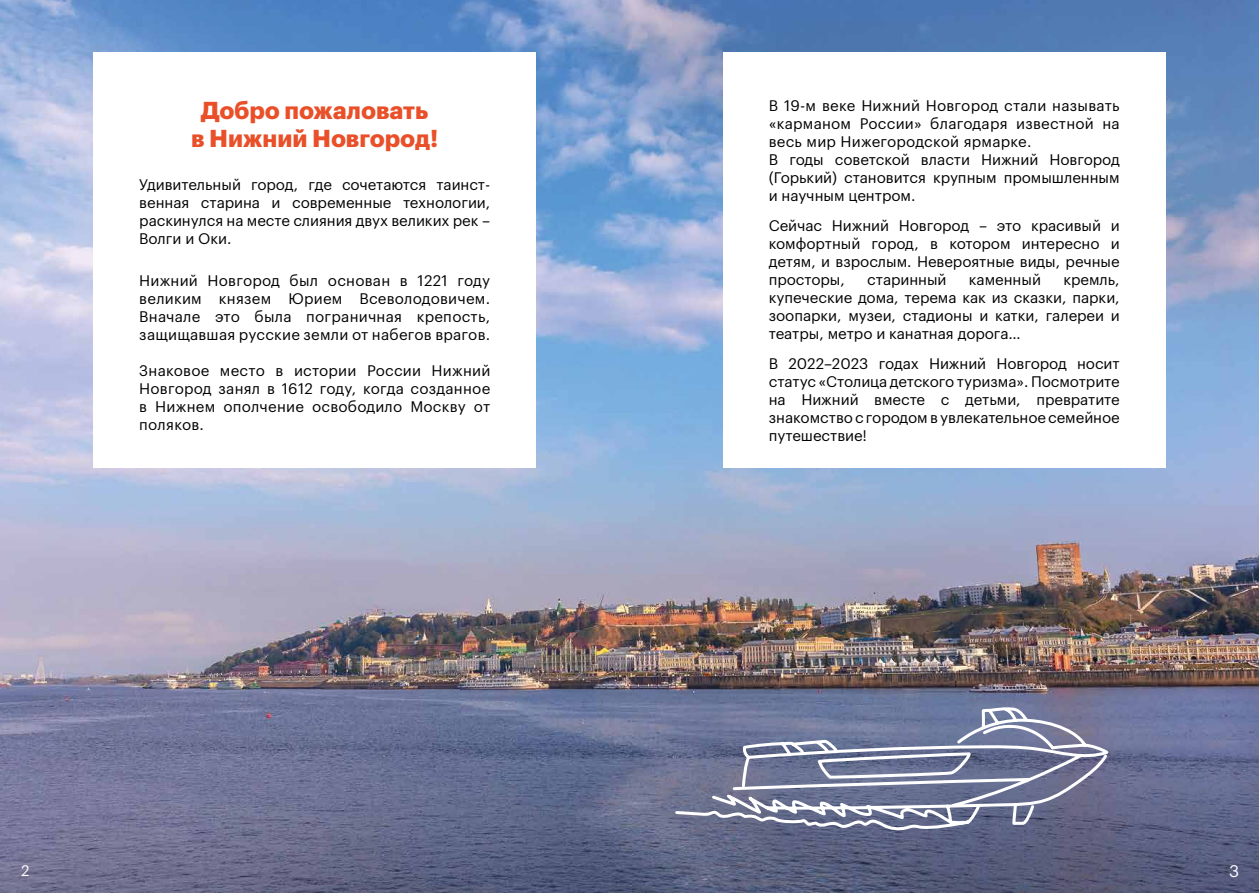
<style>
.page{position:relative;width:1259px;height:893px;background:#fff}
.page>*{position:absolute;margin:0;border:0;box-sizing:border-box;transform-origin:0 0}
.t1{font:700 24px/28.8px "Graphik LCG";color:#e95029;text-align:center}
.t2{font:16.5px "Graphik LCG";color:#fff}
.t3{font:15px/18px "Graphik LCG";color:#000;text-align:justify}
.t4{font:15px "Graphik LCG";color:#fff}
</style>
<div class="page">
<img style="left:0;top:0;width:1259px;height:893px">
<div style="left:94px;top:52px;width:442px;height:416px;background:#fff"></div>
<div style="left:723px;top:52px;width:442px;height:416px;background:#fff"></div>
<svg style="left:673px;top:705px;width:440px;height:128px;background:#7d83a0"></svg>
<h1 class="t1" style="left:191px;top:93px;width:249px">Добро пожаловать<br>в Нижний Новгород!</h1>
<p class="t3" style="left:139px;top:174px;width:352px">Удивительный город, где сочетаются таинст&shy;венная старина и современные технологии, раскинулся на месте слияния двух великих рек – Волги и Оки.</p>
<p class="t3" style="left:139px;top:270px;width:352px">Нижний Новгород был основан в 1221 году великим князем Юрием Всеволодовичем.<br>Вначале это была пограничная крепость, защищавшая русские земли от набегов врагов.</p>
<p class="t3" style="left:139px;top:360px;width:352px">Знаковое место в истории России Нижний Новгород занял в 1612 году, когда созданное в Нижнем ополчение освободило Москву от поляков.</p>
<p class="t3" style="left:769px;top:95px;width:352px;text-align:left">В 19-м веке Нижний Новгород стали называть «карманом России» благодаря известной на весь мир Нижегородской ярмарке.<br>В годы советской власти Нижний Новгород (Горький) становится крупным промышленным и научным центром.</p>
<p class="t3" style="left:769px;top:215px;width:352px">Сейчас Нижний Новгород – это красивый и комфортный город, в котором интересно и детям, и взрослым. Невероятные виды, речные просторы,</p>
<p class="t3" style="left:867px;top:269px;width:81px">старинный</p>
<p class="t3" style="left:969px;top:269px;width:73px">каменный</p>
<p class="t3" style="left:769px;top:269px;width:352px;text-indent:294px">кремль, купеческие дома, терема как из сказки, парки, зоопарки, музеи, стадионы и катки, галереи и театры, метро и канатная дорога…</p>
<p class="t3" style="left:769px;top:353px;width:352px">В 2022–2023 годах Нижний Новгород носит статус «Столица детского туризма». Посмотрите на Нижний вместе с детьми, превратите знакомство с городом в увлекательное семейное путешествие!</p>
<p class="t4" style="left:21px;top:859px;width:10px">2</p>
<p class="t2" style="left:1229px;top:858px;width:12px">3</p>
</div>
